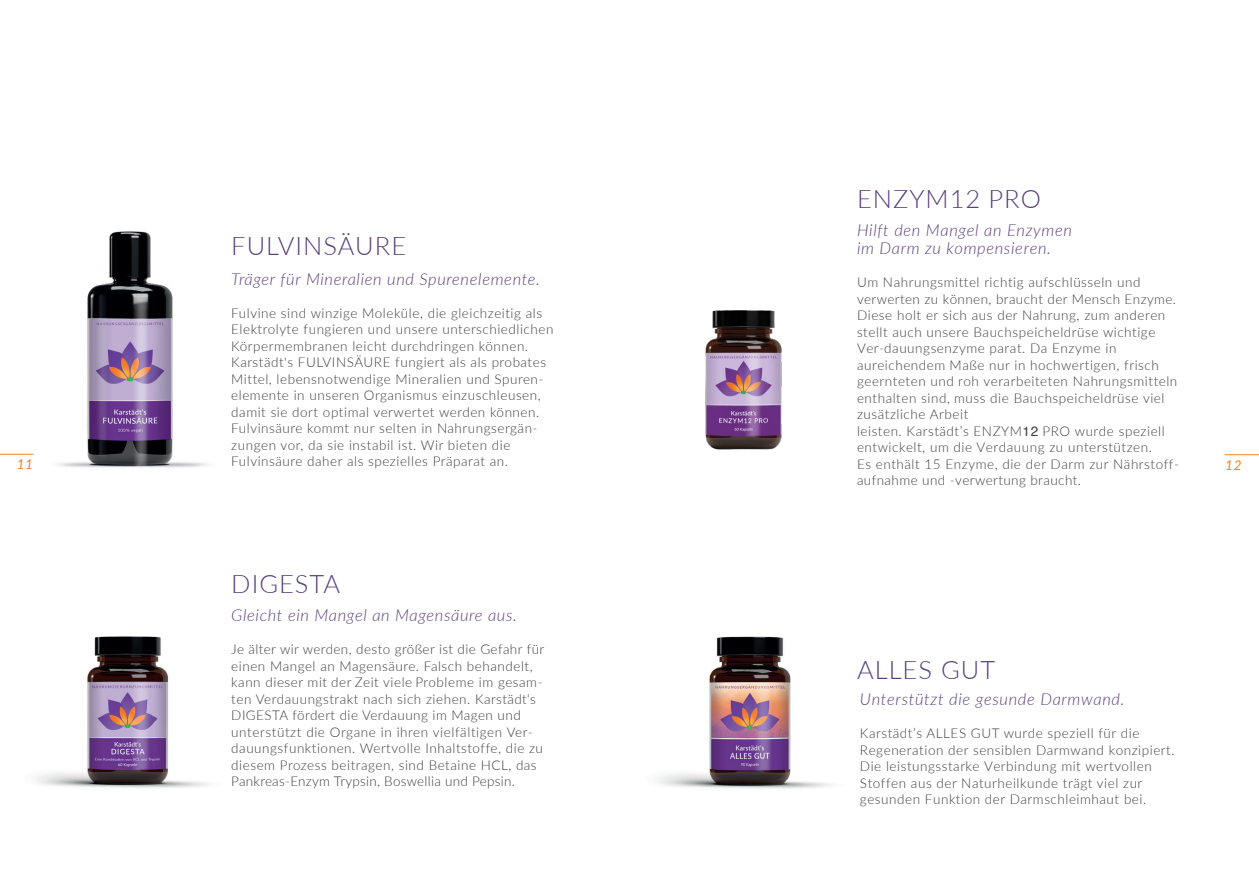
<style>
.page{position:relative;width:1259px;height:893px;background:#fff}
.page>*{position:absolute;margin:0;border:0;box-sizing:border-box;transform-origin:0 0}
.t1{font:300 25.5px "Lato";letter-spacing:.04em;color:#5a407b}
.t2{font:italic 300 16.5px/18px "Lato";letter-spacing:.04em;color:#5a407b}
.t3{font:300 13.5px/16.5px "Lato";letter-spacing:.04em;color:#3e3e3f}
.t4{font:italic 13.5px "Lato";color:#f58220}
.s1{font-family:"Helvetica";font-weight:400}
</style>
<div class="page">
<img style="left:705px;top:310px;width:77px;height:140px">
<img style="left:658px;top:636px;width:174px;height:153px">
<img style="left:0;top:231px;width:208px;height:237px">
<img style="left:35px;top:636px;width:174px;height:152px">
<hr style="left:0;top:454px;width:33px;height:1px;background:#f58220">
<hr style="left:1224px;top:454px;width:35px;height:1px;background:#f58220">
<h1 class="t1" style="left:857px;top:181px;width:185px">ENZYM12 PRO</h1>
<p class="t2" style="left:857px;top:221px;width:216px">Hilft den Mangel an Enzymen im Darm zu kompensieren.</p>
<p class="t3" style="left:857px;top:274px;width:323px">Um Nahrungsmittel richtig aufschlüsseln und verwerten zu können, braucht der Mensch Enzyme.<br>Diese holt er sich aus der Nahrung, zum anderen stellt auch unsere Bauchspeicheldrüse wichtige Ver-dauungsenzyme parat. Da Enzyme in aureichendem Maße nur in hochwertigen, frisch geernteten und roh verarbeiteten Nahrungsmitteln enthalten sind, muss die Bauchspeicheldrüse viel zusätzliche Arbeit<br>leisten. Karstädt’s ENZYM<span class="s1">12</span> PRO wurde speziell entwickelt, um die Verdauung zu unterstützen.<br>Es enthält 15 Enzyme, die der Darm zur Nährstoff&shy;aufnahme und -verwertung braucht.</p>
<h1 class="t1" style="left:231px;top:228px;width:176px">FULVINSÄURE</h1>
<p class="t2" style="left:231px;top:269px;width:310px">Träger für Mineralien und Spurenelemente.</p>
<p class="t3" style="left:231px;top:304px;width:324px">Fulvine sind winzige Moleküle, die gleichzeitig als Elektrolyte fungieren und unsere unterschiedlichen Körpermembranen leicht durchdringen können.<br>Karstädt's FULVINSÄURE fungiert als als probates Mittel, lebensnotwendige Mineralien und Spuren&shy;elemente in unseren Organismus einzuschleusen, damit sie dort optimal verwertet werden können.<br>Fulvinsäure kommt nur selten in Nahrungsergän&shy;zungen vor, da sie instabil ist. Wir bieten die Fulvinsäure daher als spezielles Präparat an.</p>
<p class="t4" style="left:17px;top:455px;width:18px">11</p>
<p class="t4" style="left:1225px;top:456px;width:18px">12</p>
<h1 class="t1" style="left:231px;top:566px;width:110px">DIGESTA</h1>
<p class="t2" style="left:231px;top:606px;width:287px">Gleicht ein Mangel an Magensäure aus.</p>
<p class="t3" style="left:231px;top:640px;width:314px">Je älter wir werden, desto größer ist die Gefahr für einen Mangel an Magensäure. Falsch behandelt, kann dieser mit der Zeit viele Probleme im gesam&shy;ten Verdauungstrakt nach sich ziehen. Karstädt‘s DIGESTA fördert die Verdauung im Magen und unterstützt die Organe in ihren vielfältigen Ver&shy;dauungsfunktionen. Wertvolle Inhaltstoffe, die zu diesem Prozess beitragen, sind Betaine HCL, das Pankreas-Enzym Trypsin, Boswellia und Pepsin.</p>
<h1 class="t1" style="left:857px;top:652px;width:140px">ALLES GUT</h1>
<p class="t2" style="left:860px;top:690px;width:266px">Unterstützt die gesunde Darmwand.</p>
<p class="t3" style="left:860px;top:725px;width:316px">Karstädt’s ALLES GUT wurde speziell für die Regeneration der sensiblen Darmwand konzipiert.<br>Die leistungsstarke Verbindung mit wertvollen Stoffen aus der Naturheilkunde trägt viel zur gesunden Funktion der Darmschleimhaut bei.</p>
</div>
